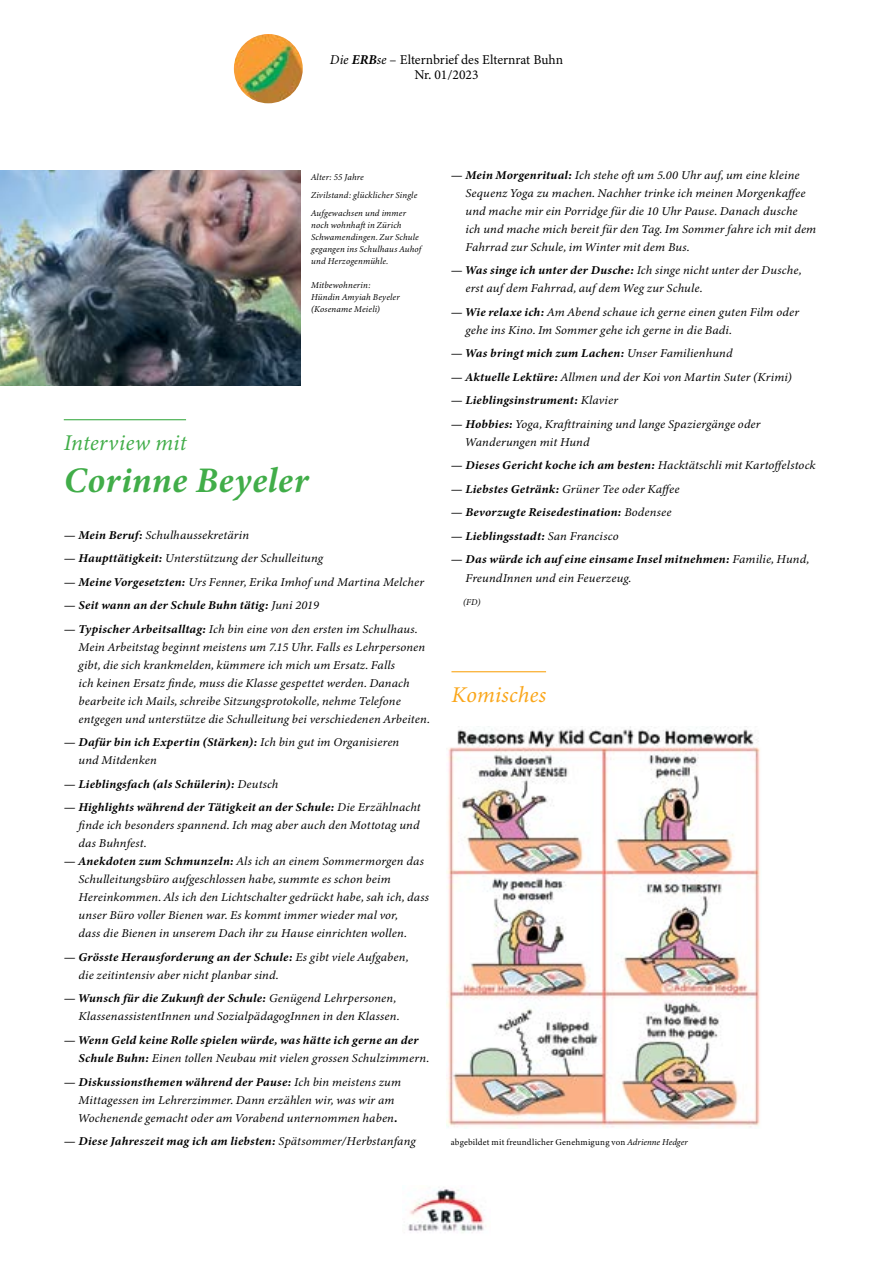
<style>
.page{position:relative;width:893px;height:1263px;background:#fff}
.page>*{position:absolute;margin:0;border:0;box-sizing:border-box;transform-origin:0 0}
.t1{font:italic 700 36px "Minion 3";letter-spacing:.01em;color:#41ad49}
.t2{font:italic 22.5px "Minion 3";letter-spacing:.01em;color:#41ad49}
.t3{font:italic 22.5px "Minion 3";letter-spacing:.01em;color:#faa61a}
.t4{font:13.5px/15px "Minion 3";color:#000;text-align:center}
.t5{font:italic 12px/18px "Minion 3";letter-spacing:.01em;color:#000;scale:1.05 1}
.t6{font:italic 700 12px/18px "Minion 3";letter-spacing:.02em;color:#000;scale:1.05 1}
.t7{font:italic 9px/12px "Minion 3";letter-spacing:.02em;color:#000}
.t8{font:9px "Minion 3";letter-spacing:.02em;color:#000}
.s1{font-style:italic}
.s2{font-weight:700;font-style:italic}
.s3{font-weight:700}
.s4{font-weight:400}
</style>
<div class="page">
<hr style="left:64px;top:419px;width:122px;height:1px;background:#41ad49">
<img style="left:0;top:170px;width:300px;height:215px">
<img style="left:446px;top:726px;width:314px;height:402px">
<hr style="left:451px;top:671px;width:95px;height:1px;background:#faa61a">
<img style="left:408px;top:1188px;width:78px;height:45px">
<img style="left:234px;top:34px;width:69px;height:69px;border-radius:35px">
<p class="t4" style="left:330px;top:52px;width:235px"><span class="s1">Die</span> <span class="s2">ERB</span><span class="s1">se</span> – Elternbrief des Elternrat Buhn<br>Nr. 01/2023</p>
<p class="t7" style="left:311px;top:168px;width:108px;line-height:18px">Alter: 55 Jahre<br>Zivilstand: glücklicher Single<br>Aufgewachsen und immer</p>
<p class="t7" style="left:311px;top:219px;width:112px">noch wohnhaft in Zürich<br>Schwamendingen. Zur Schule gegangen ins Schulhaus Auhof und Herzogenmühle.</p>
<p class="t7" style="left:311px;top:279px;width:90px">Mitbewohnerin:<br>Hündin Amyiah Beyeler (Kosename Meieli)</p>
<h2 class="t2" style="left:64px;top:427px;width:124px">Interview mit</h2>
<h1 class="t1" style="left:64px;top:455px;width:246px">Corinne Beyeler</h1>
<p class="t5" style="left:64px;top:526px;width:178px"><span class="s3">— Mein Beruf:</span> Schulhaussekretärin</p>
<p class="t5" style="left:64px;top:549px;width:249px"><span class="s3">— Haupttätigkeit:</span> Unterstützung der Schulleitung</p>
<p class="t5" style="left:64px;top:573px;width:345px"><span class="s3">— Meine Vorgesetzten:</span> Urs Fenner, Erika Imhof und Martina Melcher</p>
<p class="t6" style="left:64px;top:596px;width:245px">— Seit wann an der Schule Buhn tätig: <span class="s4">Juni 2019</span></p>
<p class="t5" style="left:79px;top:620px;width:336px;text-indent:-15px"><span class="s3">— Typischer Arbeitsalltag:</span> Ich bin eine von den ersten im Schulhaus.<br>Mein Arbeitstag beginnt meistens um 7.15 Uhr. Falls es Lehrpersonen gibt, die sich krankmelden, kümmere ich mich um Ersatz. Falls<br>ich keinen Ersatz finde, muss die Klasse gespettet werden. Danach bearbeite ich Mails, schreibe Sitzungsprotokolle, nehme Telefone entgegen und unterstütze die Schulleitung bei verschiedenen Arbeiten.</p>
<p class="t5" style="left:79px;top:733px;width:307px;text-indent:-15px"><span class="s3">— Dafür bin ich Expertin (Stärken):</span> Ich bin gut im Organisieren und Mitdenken</p>
<p class="t6" style="left:64px;top:775px;width:206px">— Lieblingsfach (als Schülerin): <span class="s4">Deutsch</span></p>
<p class="t5" style="left:79px;top:798px;width:327px;text-align:justify;text-indent:-15px"><span class="s3">— Highlights während der Tätigkeit an der Schule:</span> Die Erzählnacht finde ich besonders spannend. Ich mag aber auch den Mottotag und das Buhnfest.</p>
<p class="t5" style="left:79px;top:852px;width:335px;text-indent:-15px"><span class="s3">— Anekdoten zum Schmunzeln:</span> Als ich an einem Sommermorgen das Schulleitungsbüro aufgeschlossen habe, summte es schon beim Hereinkommen. Als ich den Lichtschalter gedrückt habe, sah ich, dass unser Büro voller Bienen war. Es kommt immer wieder mal vor,<br>dass die Bienen in unserem Dach ihr zu Hause einrichten wollen.</p>
<p class="t5" style="left:79px;top:948px;width:315px;text-indent:-15px"><span class="s3">— Grösste Herausforderung an der Schule:</span> Es gibt viele Aufgaben, die zeitintensiv aber nicht planbar sind.</p>
<p class="t5" style="left:64px;top:989px;width:321px;text-align:right"><span class="s3">— Wunsch für die Zukunft der Schule:</span> Genügend Lehrpersonen,<br>KlassenassistentInnen und SozialpädagogInnen in den Klassen.</p>
<p class="t6" style="left:79px;top:1031px;width:335px;text-indent:-15px">— Wenn Geld keine Rolle spielen würde, was hätte ich gerne an der<br>Schule Buhn: <span class="s4">Einen tollen Neubau mit vielen grossen Schulzimmern.</span></p>
<p class="t5" style="left:79px;top:1072px;width:309px;text-indent:-15px"><span class="s3">— Diskussionsthemen während der Pause:</span> Ich bin meistens zum<br>Mittagessen im Lehrerzimmer. Dann erzählen wir, was wir am<br>Wochenende gemacht oder am Vorabend unternommen haben<span class="s3">.</span></p>
<p class="t6" style="left:64px;top:1132px;width:337px">— Diese Jahreszeit mag ich am liebsten: <span class="s4">Spätsommer/Herbstanfang</span></p>
<p class="t5" style="left:465px;top:166px;width:336px;text-indent:-15px"><span class="s3">— Mein Morgenritual:</span> Ich stehe oft um 5.00 Uhr auf, um eine kleine Sequenz Yoga zu machen. Nachher trinke ich meinen Morgenkaffee und mache mir ein Porridge für die 10 Uhr Pause. Danach dusche<br>ich und mache mich bereit für den Tag. Im Sommer fahre ich mit dem Fahrrad zur Schule, im Winter mit dem Bus.</p>
<p class="t5" style="left:465px;top:261px;width:321px;text-indent:-15px"><span class="s3">— Was singe ich unter der Dusche:</span> Ich singe nicht unter der Dusche, erst auf dem Fahrrad, auf dem Weg zur Schule.</p>
<p class="t5" style="left:465px;top:303px;width:319px;text-indent:-15px"><span class="s3">— Wie relaxe ich:</span> Am Abend schaue ich gerne einen guten Film oder gehe ins Kino. Im Sommer gehe ich gerne in die Badi.</p>
<p class="t6" style="left:451px;top:344px;width:270px">— Was bringt mich zum Lachen: <span class="s4">Unser Familienhund</span></p>
<p class="t5" style="left:451px;top:368px;width:326px"><span class="s3">— Aktuelle Lektüre:</span> Allmen und der Koi von Martin Suter (Krimi)</p>
<p class="t6" style="left:451px;top:391px;width:161px">— Lieblingsinstrument: <span class="s4">Klavier</span></p>
<p class="t5" style="left:465px;top:415px;width:282px;text-indent:-15px"><span class="s3">— Hobbies:</span> Yoga, Krafttraining und lange Spaziergänge oder<br>Wanderungen mit Hund</p>
<p class="t6" style="left:451px;top:456px;width:349px">— Dieses Gericht koche ich am besten: <span class="s4">Hacktätschli mit Kartoffelstock</span></p>
<p class="t5" style="left:451px;top:480px;width:219px"><span class="s3">— Liebstes Getränk:</span> Grüner Tee oder Kaffee</p>
<p class="t6" style="left:451px;top:503px;width:212px">— Bevorzugte Reisedestination: <span class="s4">Bodensee</span></p>
<p class="t6" style="left:451px;top:527px;width:161px">— Lieblingsstadt: <span class="s4">San Francisco</span></p>
<p class="t6" style="left:465px;top:550px;width:329px;text-indent:-15px">— Das würde ich auf eine einsame Insel mitnehmen: <span class="s4">Familie, Hund,<br>FreundInnen und ein Feuerzeug.</span></p>
<p class="t7" style="left:463px;top:596px;width:19px">(FD)</p>
<h2 class="t3" style="left:451px;top:679px;width:96px">Komisches</h2>
<p class="t8" style="left:451px;top:1135px;width:238px">abgebildet mit freundlicher Genehmigung von <span class="s1">Adrienne Hedger</span></p>
</div>
